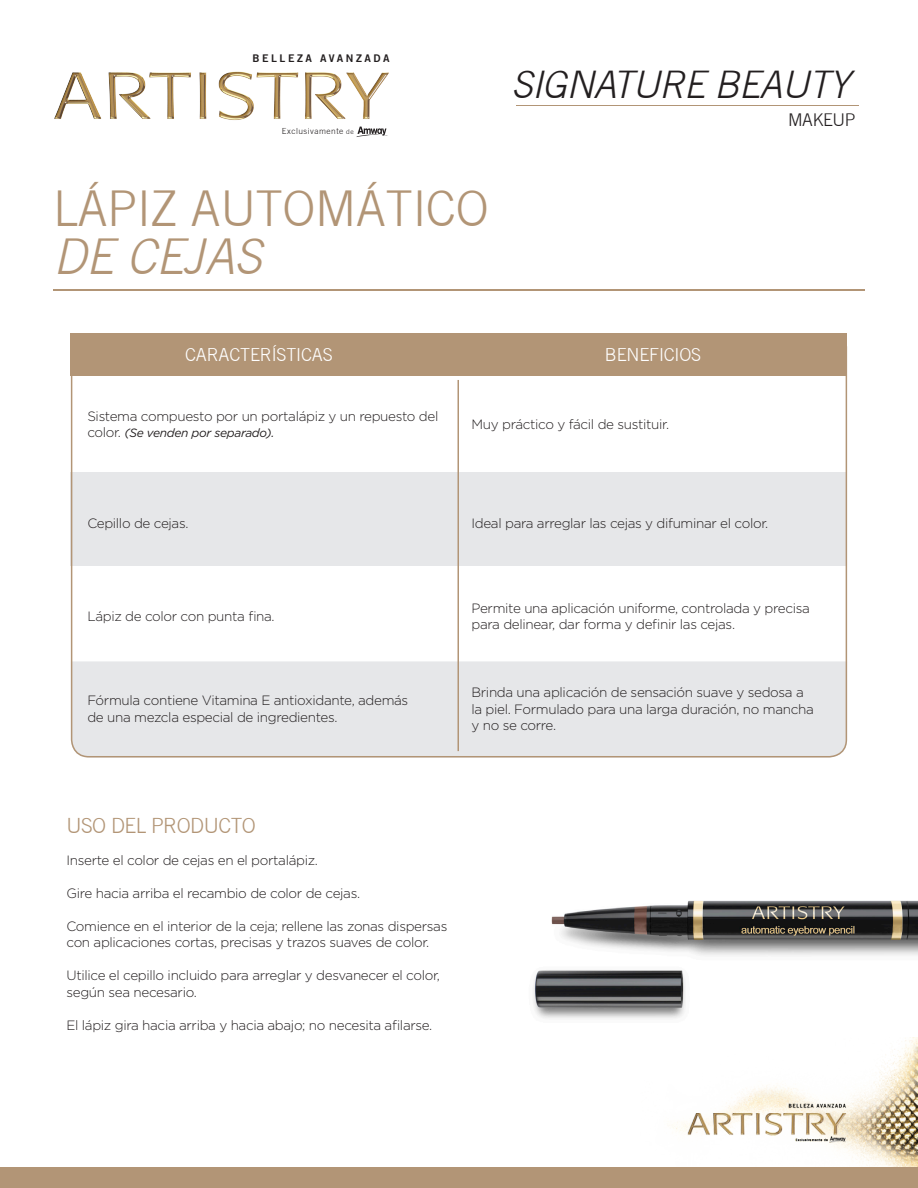
<style>
.page{position:relative;width:918px;height:1188px;background:#fff}
.page>*{position:absolute;margin:0;border:0;box-sizing:border-box;transform-origin:0 0}
.Tipo_generico_de_pro{font:300 49.5px "Trade Gothic";letter-spacing:-.01em;color:#b29576}
.Tipo_generico_de_pro-2{font:italic 300 49.5px "Trade Gothic";letter-spacing:-.01em;color:#b29576}
.t1{font:italic 300 38.1px "Trade Gothic";letter-spacing:-.02em;color:#231f20}
.Texto_Info{font:300 21px "Trade Gothic";letter-spacing:-.025em;color:#b29576}
.Tipo_generico_de_pro-3{font:300 18px "Trade Gothic";letter-spacing:-.01em;color:#fff}
.t2{font:300 17.55px "Trade Gothic";letter-spacing:-.02em;color:#231f20}
.Texto_Info-2{font:300 13.5px/16.5px "Gotham";letter-spacing:-.025em;color:#231f20}
.Texto_Info-3{font:italic 12px "Gotham";letter-spacing:-.025em;color:#231f20}
.t3{font:700 10.65px "Trade Gothic No.2";letter-spacing:.24em;color:#231f20}
.t4{font:300 8.4px "Trade Gothic";letter-spacing:.06em;color:#231f20}
.s1{font-size:6.75px}
.s2{font-weight:300;font-style:normal;font-size:13.5px}
</style>
<div class="page">
<div style="left:0;top:1167px;width:918px;height:21px;background:#b29576"></div>
<svg style="left:357px;top:127px;width:31px;height:10px"></svg>
<img style="left:54px;top:71px;width:335px;height:49px">
<img style="left:672px;top:1038px;width:246px;height:129px">
<hr style="left:516px;top:105px;width:343px;height:1px;background:#b29576">
<hr style="left:53px;top:289px;width:812px;height:2px;background:#b29576">
<svg style="left:70px;top:346px;width:778px;height:412px"></svg>
<div style="left:71px;top:333px;width:776px;height:43px;background:#b29576"></div>
<hr style="left:458px;top:380px;width:1px;height:371px;background:#b29576">
<img style="left:533px;top:900px;width:385px;height:119px">
<p class="t3" style="left:253px;top:51px;width:139px">BELLEZA AVANZADA</p>
<p class="t4" style="left:282px;top:126px;width:73px">Exclusivamente <span class="s1">de</span></p>
<p class="Tipo_generico_de_pro" style="left:53px;top:179px;width:437px">LÁPIZ AUTOMÁTICO</p>
<p class="Tipo_generico_de_pro-2" style="left:53px;top:227px;width:210px">DE CEJAS</p>
<h2 class="t1" style="left:512px;top:62px;width:340px">SIGNATURE BEAUTY</h2>
<p class="t2" style="left:788px;top:109px;width:69px">MAKEUP</p>
<p class="Tipo_generico_de_pro-3" style="left:185px;top:344px;width:149px">CARACTERÍSTICAS</p>
<p class="Tipo_generico_de_pro-3" style="left:605px;top:344px;width:98px">BENEFICIOS</p>
<p class="Texto_Info-2" style="left:87px;top:407px;width:353px">Sistema compuesto por un portalápiz y un repuesto del</p>
<p class="Texto_Info-3" style="left:87px;top:426px;width:189px"><span class="s2">color.</span> (Se venden por separado).</p>
<p class="Texto_Info-2" style="left:87px;top:514px;width:103px">Cepillo de cejas.</p>
<p class="Texto_Info-2" style="left:87px;top:607px;width:189px">Lápiz de color con punta fina.</p>
<p class="Texto_Info-2" style="left:87px;top:692px;width:323px">Fórmula contiene Vitamina E antioxidante, además de una mezcla especial de ingredientes.</p>
<p class="Texto_Info-2" style="left:472px;top:416px;width:199px">Muy práctico y fácil de sustituir.</p>
<p class="Texto_Info-2" style="left:472px;top:514px;width:298px">Ideal para arreglar las cejas y difuminar el color.</p>
<p class="Texto_Info-2" style="left:472px;top:599px;width:340px">Permite una aplicación uniforme, controlada y precisa para delinear, dar forma y definir las cejas.</p>
<p class="Texto_Info-2" style="left:472px;top:684px;width:344px">Brinda una aplicación de sensación suave y sedosa a la piel. Formulado para una larga duración, no mancha y no se corre.</p>
<p class="Texto_Info" style="left:67px;top:813px;width:191px">USO DEL PRODUCTO</p>
<p class="Texto_Info-2" style="left:67px;top:851px;width:253px">Inserte el color de cejas en el portalápiz.</p>
<p class="Texto_Info-2" style="left:67px;top:884px;width:295px">Gire hacia arriba el recambio de color de cejas.</p>
<p class="Texto_Info-2" style="left:67px;top:917px;width:382px">Comience en el interior de la ceja; rellene las zonas dispersas con aplicaciones cortas, precisas y trazos suaves de color.</p>
<p class="Texto_Info-2" style="left:67px;top:967px;width:375px">Utilice el cepillo incluido para arreglar y desvanecer el color, según sea necesario.</p>
<p class="Texto_Info-2" style="left:67px;top:1016px;width:367px">El lápiz gira hacia arriba y hacia abajo; no necesita afilarse.</p>
</div>
